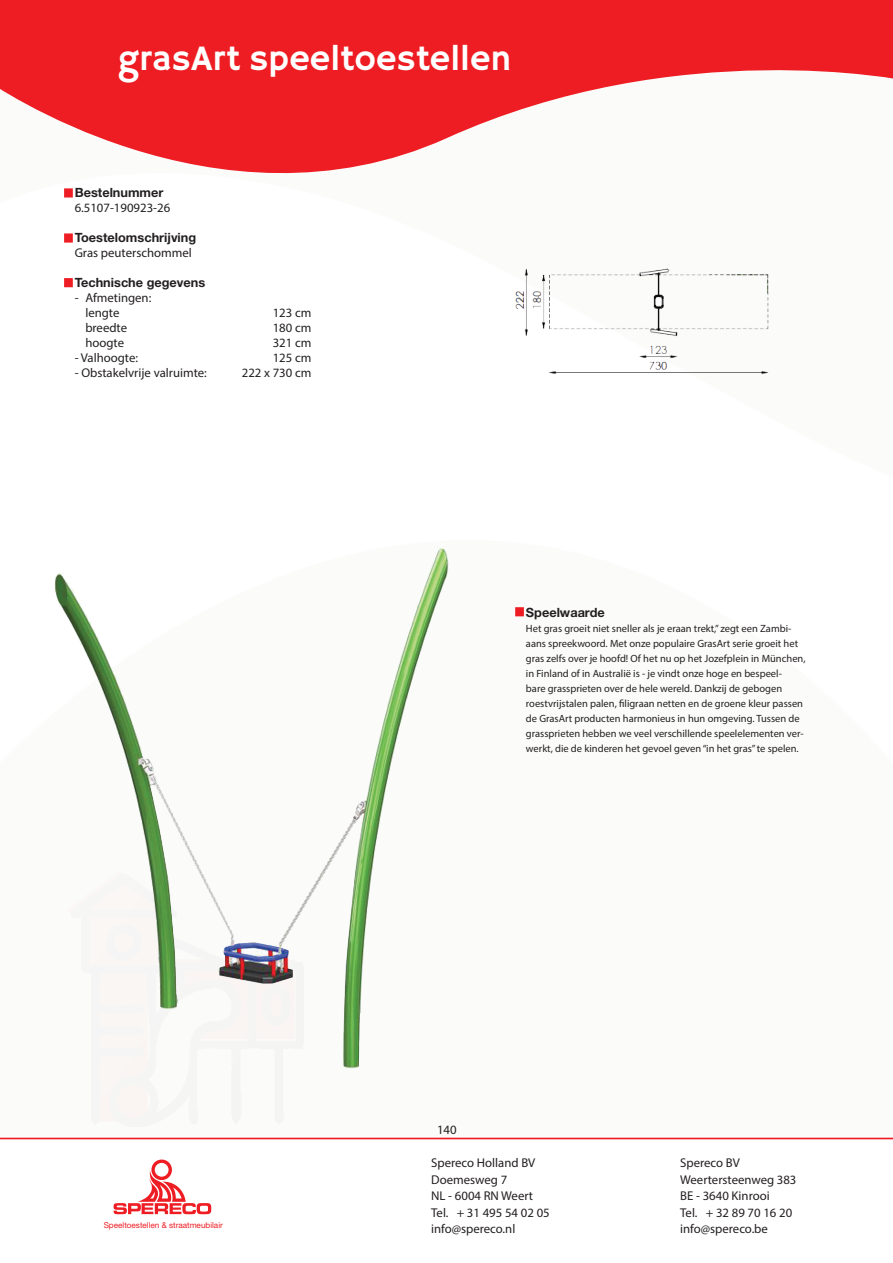
<style>
.page{position:relative;width:893px;height:1263px;background:#fff}
.page>*{position:absolute;margin:0;border:0;box-sizing:border-box;transform-origin:0 0}
.t1{font:36px "Hammersmith One";color:#fff}
.t2{font:700 33px "Helvetica Neue LT Std";color:#fff}
.t3{font:12.75px/15px "Myriad Pro";color:#231f20}
.t4{font:700 12.75px "Helvetica Neue LT Std";color:#231f20}
.t5{font:10.5px/15px "Myriad Pro";color:#231f20}
.t6{font:8.1px "Helvetica Neue LT Std";color:#ee1d23}
</style>
<div class="page">
<svg style="left:114px;top:1159px;width:97px;height:55px"></svg>
<hr style="left:0;top:1137px;width:893px;height:2px;background:#ee1d23">
<svg style="left:0;top:0;width:893px;height:174px;fill:#ee1d23"></svg>
<div style="left:64px;top:188px;width:9px;height:10px;background:#ee1d23;border:2px solid #ee1d23"></div>
<div style="left:64px;top:233px;width:9px;height:10px;background:#ee1d23;border:2px solid #ee1d23"></div>
<div style="left:64px;top:278px;width:9px;height:9px;background:#ee1d23;border:2px solid #ee1d23"></div>
<img style="left:54px;top:548px;width:395px;height:534px">
<img style="left:515px;top:268px;width:254px;height:107px">
<div style="left:515px;top:607px;width:9px;height:9px;background:#ee1d23;border:2px solid #ee1d23"></div>
<h2 class="t2" style="left:209px;top:27px;width:456px">natuurlijk avontuurlijk spelen</h2>
<h1 class="t1" style="left:118px;top:39px;width:394px">grasArt speeltoestellen</h1>
<p class="t4" style="left:75px;top:185px;width:90px">Bestelnummer</p>
<p class="t3" style="left:75px;top:200px;width:97px">6.5107-190923-26</p>
<p class="t4" style="left:75px;top:230px;width:123px">Toestelomschrijving</p>
<p class="t3" style="left:75px;top:245px;width:119px">Gras peuterschommel</p>
<p class="t4" style="left:75px;top:274px;width:132px">Technische gegevens</p>
<p class="t3" style="left:85px;top:290px;width:67px;text-indent:-11px">- Afmetingen: lengte</p>
<p class="t3" style="left:273px;top:305px;width:40px">123 cm</p>
<p class="t3" style="left:85px;top:320px;width:43px">breedte</p>
<p class="t3" style="left:273px;top:320px;width:40px">180 cm</p>
<p class="t3" style="left:85px;top:335px;width:40px">hoogte</p>
<p class="t3" style="left:273px;top:335px;width:40px">321 cm</p>
<p class="t3" style="left:75px;top:350px;width:65px">- Valhoogte:</p>
<p class="t3" style="left:273px;top:350px;width:40px">125 cm</p>
<p class="t3" style="left:75px;top:365px;width:134px">- Obstakelvrije valruimte:</p>
<p class="t3" style="left:242px;top:365px;width:71px">222 x 730 cm</p>
<p class="t4" style="left:526px;top:605px;width:80px">Speelwaarde</p>
<p class="t5" style="left:526px;top:621px;width:281px">Het gras groeit niet sneller als je eraan trekt,” zegt een Zambi&shy;aans spreekwoord. Met onze populaire GrasArt serie groeit het gras zelfs over je hoofd! Of het nu op het Jozefplein in München, in Finland of in Australië is - je vindt onze hoge en bespeel-<br>bare grassprieten over de hele wereld. Dankzij de gebogen roestvrijstalen palen, filigraan netten en de groene kleur passen de GrasArt producten harmonieus in hun omgeving. Tussen de grassprieten hebben we veel verschillende speelelementen ver&shy;werkt, die de kinderen het gevoel geven “in het gras” te spelen.</p>
<p class="t6" style="left:104px;top:1220px;width:121px">Speeltoestellen &amp; straatmeubilair</p>
<p class="t3" style="left:437px;top:1122px;width:21px">140</p>
<p class="t3" style="left:431px;top:1155px;width:106px">Spereco Holland BV</p>
<p class="t3" style="left:680px;top:1155px;width:61px">Spereco BV</p>
<p class="t3" style="left:431px;top:1172px;width:78px">Doemesweg 7</p>
<p class="t3" style="left:680px;top:1172px;width:118px">Weertersteenweg 383</p>
<p class="t3" style="left:431px;top:1188px;width:103px">NL - 6004 RN Weert</p>
<p class="t3" style="left:680px;top:1188px;width:91px">BE - 3640 Kinrooi</p>
<p class="t3" style="left:431px;top:1205px;width:120px">Tel. + 31 495 54 02 05</p>
<p class="t3" style="left:680px;top:1205px;width:114px">Tel. + 32 89 70 16 20</p>
<p class="t3" style="left:431px;top:1221px;width:86px">info@spereco.nl</p>
<p class="t3" style="left:680px;top:1221px;width:89px">info@spereco.be</p>
</div>
